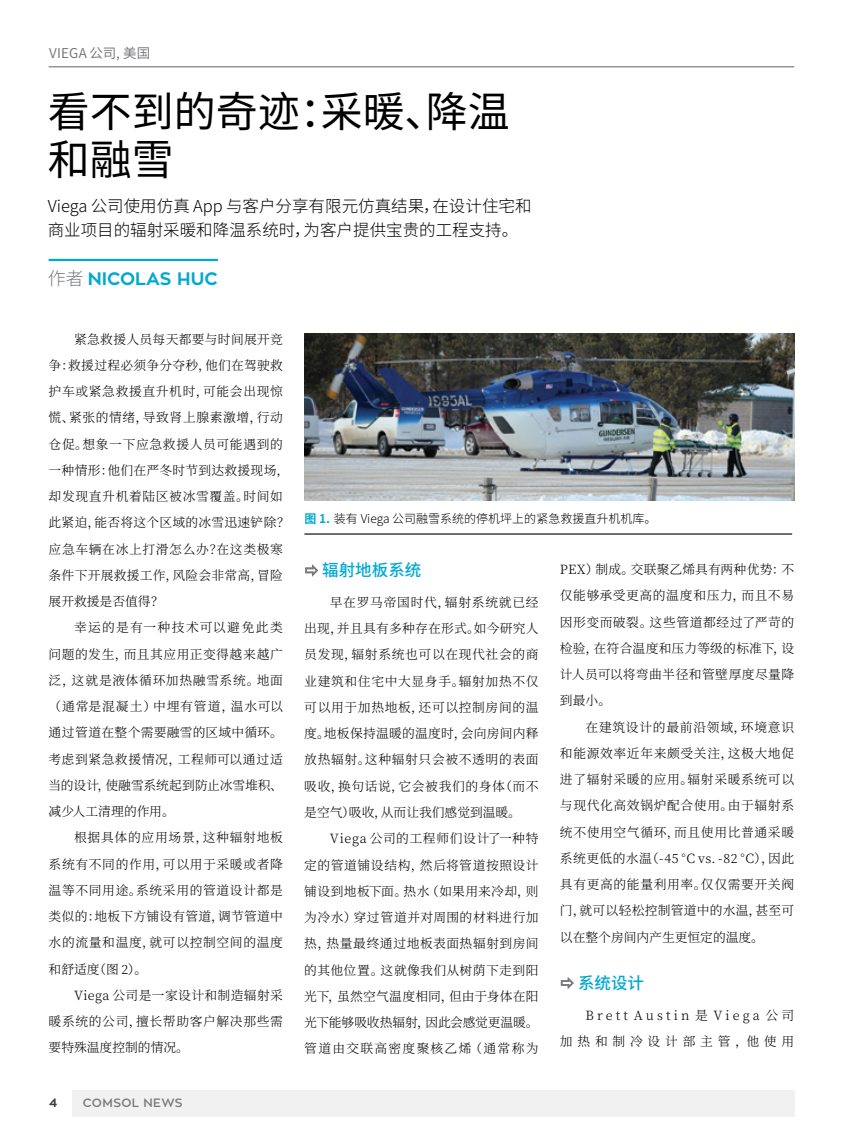
<style>
.page{position:relative;width:851px;height:1134px;background:#fff}
.page>*{position:absolute;margin:0;border:0;box-sizing:border-box;transform-origin:0 0}
.t1{font:42px/48px "Source Han Sans CN";color:#000}
.t2{font:700 18px "Zona Pro";color:#00a9d0}
.t3{font:300 16.5px/24px "Source Han Sans CN";color:#000}
.t4{font:500 16.5px "Source Han Sans CN";color:#00a9d0}
.t5{font:13.5px "Source Han Sans CN";letter-spacing:.015em;color:#6d6e71}
.t6{font:300 12.75px/26.2px "Source Han Serif SC";letter-spacing:.03em;color:#000;text-align:justify}
.t7{font:300 12.75px/26.2px "Source Han Serif SC";letter-spacing:.245em;color:#000;text-align:right}
.t8{font:300 12px "Source Han Sans CN";color:#000}
.t9{font:600 12px "Zona Pro";letter-spacing:.035em;color:#787a7d}
.t10{font:700 12px "Zona Pro";color:#404042}
.s1{font-family:"Source Han Sans CN";font-weight:300;color:#787a7d}
.s2{font-weight:700;color:#00a9d0}
</style>
<div class="page">
<div style="left:72px;top:1090px;width:722px;height:27px;background:#ebebec"></div>
<hr style="left:49px;top:66px;width:745px;height:2px;background:#939598">
<hr style="left:49px;top:259px;width:169px;height:2px;background:#00a9d0">
<img style="left:304px;top:333px;width:490px;height:167px">
<hr style="left:304px;top:533px;width:488px;height:2px;background:#000">
<svg style="left:305px;top:564px;width:13px;height:13px"></svg>
<svg style="left:560px;top:977px;width:14px;height:12px"></svg>
<p class="t5" style="left:49px;top:46px;width:103px">Viega 公司, 美国</p>
<h1 class="t1" style="left:48px;top:89px;width:463px">看不到的奇迹：采暖、降温和融雪</h1>
<p class="t3" style="left:48px;top:194px;width:485px">Viega 公司使用仿真 App 与客户分享有限元仿真结果，在设计住宅和商业项目的辐射采暖和降温系统时，为客户提供宝贵的工程支持。</p>
<h2 class="t2" style="left:48px;top:267px;width:73px"><span class="s1">作者</span> NICOL</h2>
<h2 class="t2" style="left:146px;top:267px;width:70px">AS HUC</h2>
<p class="t6" style="left:49px;top:326px;width:242px;text-align:left;text-indent:26px">紧急救援人员每天都要与时间展开竞争：救援过程必须争分夺秒，他们在驾驶救护车或紧急救援直升机时，可能会出现惊慌、紧张的情绪，导致肾上腺素激增，行动仓促。想象一下应急救援人员可能遇到的一种情形：他们在严冬时节到达救援现场，却发现直升机着陆区被冰雪覆盖。时间如此紧迫，能否将这个区域的冰雪迅速铲除？应急车辆在冰上打滑怎么办？在这类极寒条件下开展救援工作，风险会非常高，冒险展开救援是否值得？</p>
<p class="t6" style="left:49px;top:615px;width:236px;text-indent:26px">幸运的是有一种技术可以避免此类问题的发生，而且其应用正变得越来越广泛，这就是液体循环加热融雪系统。地面（通常是混凝土）中埋有管道，温水可以通过管道在整个需要融雪的区域中循环。考虑到紧急救援情况，工程师可以通过适当的设计，使融雪系统起到防止冰雪堆积、减少人工清理的作用。</p>
<p class="t6" style="left:49px;top:825px;width:236px;text-indent:26px">根据具体的应用场景，这种辐射地板系统有不同的作用，可以用于采暖或者降温等不同用途。系统采用的管道设计都是类似的：地板下方铺设有管道，调节管道中水的流量和温度，就可以控制空间的温度和舒适度（图 2）。</p>
<p class="t6" style="left:49px;top:982px;width:236px;text-indent:26px">Viega 公司是一家设计和制造辐射采暖系统的公司，擅长帮助客户解决那些需要特殊温度控制的情况。</p>
<p class="t10" style="left:49px;top:1095px;width:10px">4</p>
<p class="t9" style="left:83px;top:1095px;width:101px">COMSOL NEWS</p>
<p class="t8" style="left:304px;top:512px;width:353px"><span class="s2">图 1.</span> 装有 Viega 公司融雪系统的停机坪上的紧急救援直升机机库。</p>
<p class="t4" style="left:322px;top:561px;width:100px">辐射地板系统</p>
<p class="t6" style="left:304px;top:589px;width:236px;text-indent:26px">早在罗马帝国时代，辐射系统就已经出现，并且具有多种存在形式。如今研究人员发现，辐射系统也可以在现代社会的商业建筑和住宅中大显身手。辐射加热不仅可以用于加热地板，还可以控制房间的温度。地板保持温暖的温度时，会向房间内释放热辐射。这种辐射只会被不透明的表面吸收，换句话说，它会被我们的身体（而不是空气）吸收，从而让我们感觉到温暖。</p>
<p class="t6" style="left:304px;top:826px;width:236px;text-indent:26px">Viega 公司的工程师们设计了一种特定的管道铺设结构，然后将管道按照设计铺设到地板下面。热水（如果用来冷却，则为冷水）穿过管道并对周围的材料进行加热，热量最终通过地板表面热辐射到房间的其他位置。这就像我们从树荫下走到阳光下，虽然空气温度相同，但由于身体在阳光下能够吸收热辐射，因此会感觉更温暖。管道由交联高密度聚核乙烯（通常称为</p>
<p class="t6" style="left:560px;top:557px;width:236px">PEX）制成。交联聚乙烯具有两种优势：不仅能够承受更高的温度和压力，而且不易因形变而破裂。这些管道都经过了严苛的检验，在符合温度和压力等级的标准下，设计人员可以将弯曲半径和管壁厚度尽量降到最小。</p>
<p class="t6" style="left:560px;top:714px;width:236px;text-indent:26px">在建筑设计的最前沿领域，环境意识和能源效率近年来颇受关注，这极大地促进了辐射采暖的应用。辐射采暖系统可以与现代化高效锅炉配合使用。由于辐射系统不使用空气循环，而且使用比普通采暖系统更低的水温（-45 °C vs. -82 °C），因此具有更高的能量利用率。仅仅需要开关阀门，就可以轻松控制管道中的水温，甚至可以在整个房间内产生更恒定的温度。</p>
<p class="t4" style="left:578px;top:974px;width:67px">系统设计</p>
<p class="t7" style="left:560px;top:1002px;width:236px">Brett Austin 是 Viega 公司<br>加热和制冷设计部主管，他使用</p>
</div>
